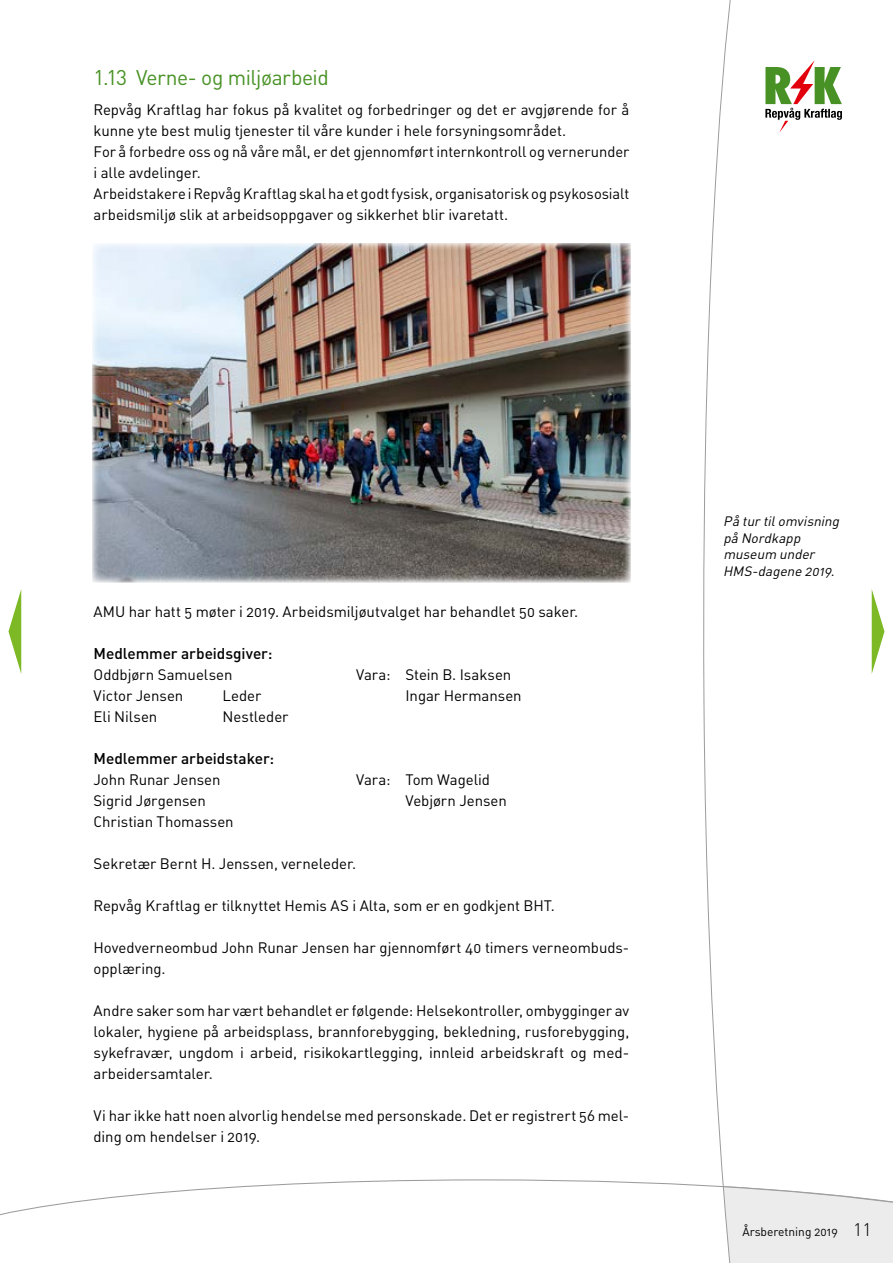
<style>
.page{position:relative;width:893px;height:1263px;background:#fff}
.page>*{position:absolute;margin:0;border:0;box-sizing:border-box;transform-origin:0 0}
.t1{font:21px "DIN";letter-spacing:-.025em;color:#489225}
.t2{font:500 15.45px "DIN";letter-spacing:-.005em;color:#000}
.t3{font:15px/21px "DIN Regular Alternate";letter-spacing:-.005em;color:#000}
.t4{font:italic 13.5px/16.5px "DIN Regular Alternate";color:#000}
.t5{font:12px "DIN Regular Alternate";color:#000}
.s1{font-family:"DIN";font-weight:300;font-size:18px}
</style>
<div class="page">
<svg style="left:703px;top:0;width:182px;height:1179px"></svg>
<svg style="left:0;top:1179px;width:724px;height:37px"></svg>
<svg style="left:722px;top:1186px;width:171px;height:77px;background:#ececec"></svg>
<svg style="left:765px;top:60px;width:77px;height:73px"></svg>
<img style="left:92px;top:243px;width:539px;height:339px">
<svg style="left:9px;top:590px;width:12px;height:83px"></svg>
<svg style="left:872px;top:589px;width:12px;height:85px"></svg>
<h1 class="t1" style="left:94px;top:64px;width:237px">1.13 Verne- og miljøarbeid</h1>
<p class="t3" style="left:94px;top:98px;width:537px">Repvåg Kraftlag har fokus på kvalitet og forbedringer og det er avgjørende for å kunne yte best mulig tjenester til våre kunder i hele forsyningsområdet.<br>For å forbedre oss og nå våre mål, er det gjennomført internkontroll og vernerunder i alle avdelinger.<br>Arbeidstakere i Repvåg Kraftlag skal ha et godt fysisk, organisatorisk og psykososialt arbeidsmiljø slik at arbeidsoppgaver og sikkerhet blir ivaretatt.</p>
<p class="t3" style="left:94px;top:601px;width:486px">AMU har hatt 5 møter i 2019. Arbeidsmiljøutvalget har behandlet 50 saker.</p>
<p class="t2" style="left:94px;top:644px;width:180px">Medlemmer arbeidsgiver:</p>
<p class="t3" style="left:94px;top:664px;width:140px">Oddbjørn Samuelsen</p>
<p class="t3" style="left:356px;top:664px;width:157px">Vara: Stein B. Isaksen</p>
<p class="t3" style="left:94px;top:685px;width:91px">Victor Jensen</p>
<p class="t3" style="left:223px;top:685px;width:40px">Leder</p>
<p class="t3" style="left:406px;top:685px;width:118px">Ingar Hermansen</p>
<p class="t3" style="left:94px;top:706px;width:65px">Eli Nilsen</p>
<p class="t3" style="left:223px;top:706px;width:67px">Nestleder</p>
<p class="t2" style="left:94px;top:749px;width:182px">Medlemmer arbeidstaker:</p>
<p class="t3" style="left:94px;top:769px;width:129px">John Runar Jensen</p>
<p class="t3" style="left:356px;top:769px;width:136px">Vara: Tom Wagelid</p>
<p class="t3" style="left:94px;top:790px;width:114px">Sigrid Jørgensen</p>
<p class="t3" style="left:406px;top:790px;width:103px">Vebjørn Jensen</p>
<p class="t3" style="left:94px;top:811px;width:142px">Christian Thomassen</p>
<p class="t3" style="left:94px;top:853px;width:264px">Sekretær Bernt H. Jenssen, verneleder.</p>
<p class="t3" style="left:94px;top:895px;width:463px">Repvåg Kraftlag er tilknyttet Hemis AS i Alta, som er en godkjent BHT.</p>
<p class="t3" style="left:94px;top:937px;width:537px">Hovedverneombud John Runar Jensen har gjennomført 40 timers verneombuds&shy;opplæring.</p>
<p class="t3" style="left:94px;top:1000px;width:537px">Andre saker som har vært behandlet er følgende: Helsekontroller, ombygginger av lokaler, hygiene på arbeidsplass, brannforebygging, bekledning, rusforebygging, sykefravær, ungdom i arbeid, risikokartlegging, innleid arbeidskraft og med&shy;arbeidersamtaler.</p>
<p class="t3" style="left:94px;top:1105px;width:537px">Vi har ikke hatt noen alvorlig hendelse med personskade. Det er registrert 56 mel&shy;ding om hendelser i 2019.</p>
<p class="t4" style="left:723px;top:513px;width:121px">På turtilomvisning på Nordkapp museum under<br>HMS-dagene 2019.</p>
<p class="t5" style="left:742px;top:1224px;width:131px">Årsberetning 2019 <span class="s1">11</span></p>
</div>
